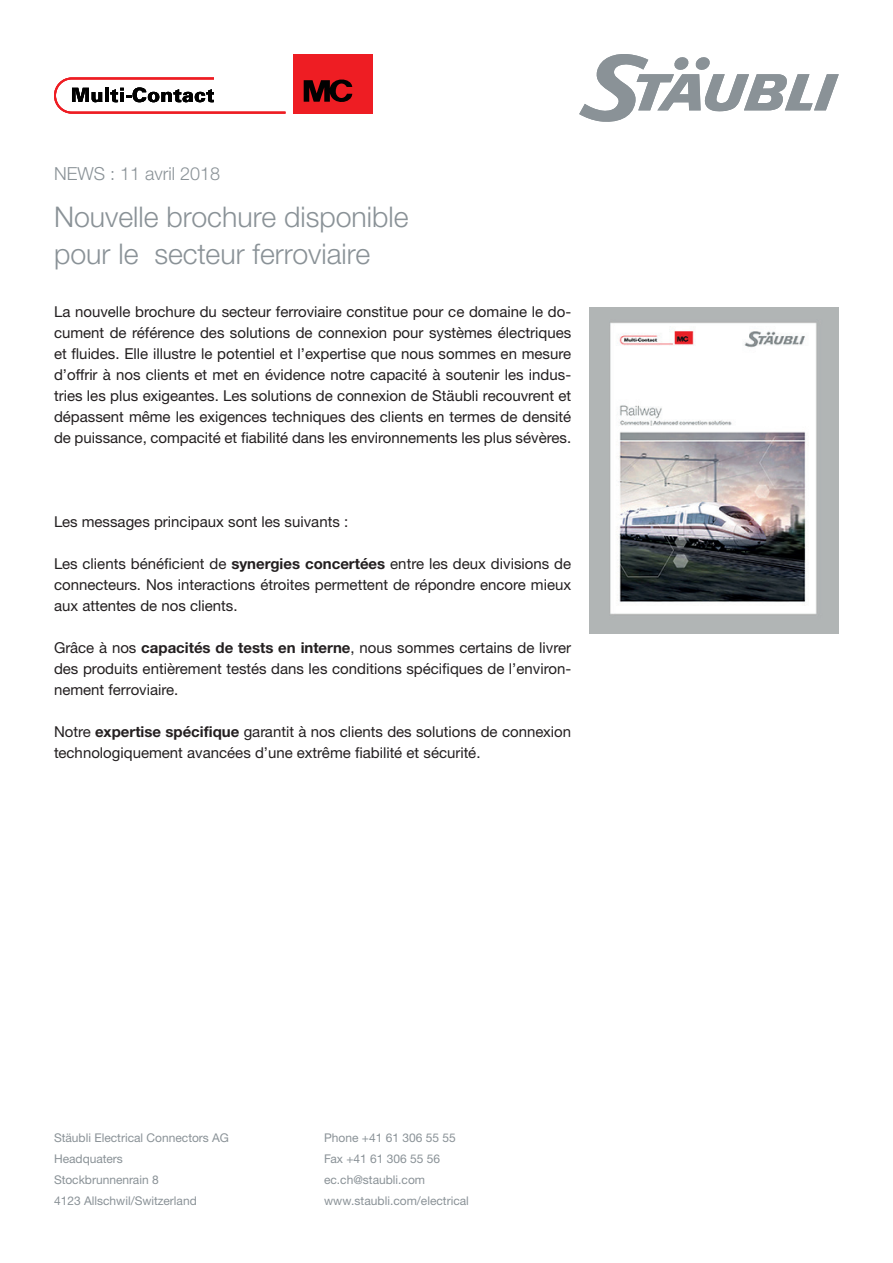
<style>
.page{position:relative;width:893px;height:1263px;background:#fff}
.page>*{position:absolute;margin:0;border:0;box-sizing:border-box;transform-origin:0 0}
.t1{font:300 28.5px/37.5px "Helvetica Neue LTW1 G";color:#8a9297}
.t2{font:300 18px "Helvetica Neue LTW1 G";color:#8a9297}
.t3{font:15px/21px "Helvetica Neue LTW1 G";color:#231f20;text-align:justify}
.t4{font:12px "Helvetica Neue LTW1 G";color:#8a9297}
.s1{font-weight:700}
</style>
<div class="page">
<svg style="left:579px;top:54px;width:260px;height:68px"></svg>
<div style="left:293px;top:54px;width:80px;height:60px;background:#ee1d23"></div>
<svg style="left:304px;top:79px;width:48px;height:23px"></svg>
<svg style="left:54px;top:77px;width:231px;height:37px"></svg>
<img style="left:590px;top:308px;width:249px;height:325px">
<p class="t2" style="left:54px;top:163px;width:168px">NEWS : 11 avril 2018</p>
<h1 class="t1" style="left:54px;top:198px;width:356px">Nouvelle brochure disponible pour le secteur ferroviaire</h1>
<p class="t3" style="left:54px;top:301px;width:519px">La nouvelle brochure du secteur ferroviaire constitue pour ce domaine le do&shy;cument de référence des solutions de connexion pour systèmes électriques et fluides. Elle illustre le potentiel et l’expertise que nous sommes en mesure d’offrir à nos clients et met en évidence notre capacité à soutenir les indus&shy;tries les plus exigeantes. Les solutions de connexion de Stäubli recouvrent et dépassent même les exigences techniques des clients en termes de densité de puissance, compacité et fiabilité dans les environnements les plus sévères.</p>
<p class="t3" style="left:54px;top:511px;width:296px">Les messages principaux sont les suivants :</p>
<p class="t3" style="left:54px;top:553px;width:519px">Les clients bénéficient de <span class="s1">synergies concertées</span> entre les deux divisions de connecteurs. Nos interactions étroites permettent de répondre encore mieux aux attentes de nos clients.</p>
<p class="t3" style="left:54px;top:637px;width:519px">Grâce à nos <span class="s1">capacités de tests en interne</span>, nous sommes certains de livrer des produits entièrement testés dans les conditions spécifiques de l’environ&shy;nement ferroviaire.</p>
<p class="t3" style="left:54px;top:721px;width:519px">Notre <span class="s1">expertise spécifique</span> garantit à nos clients des solutions de connexion technologiquement avancées d’une extrême fiabilité et sécurité.</p>
<p class="t4" style="left:54px;top:1130px;width:176px">Stäubli Electrical Connectors AG</p>
<p class="t4" style="left:324px;top:1130px;width:133px">Phone +41 61 306 55 55</p>
<p class="t4" style="left:54px;top:1151px;width:70px">Headquaters</p>
<p class="t4" style="left:324px;top:1151px;width:118px">Fax +41 61 306 55 56</p>
<p class="t4" style="left:54px;top:1172px;width:106px">Stockbrunnenrain 8</p>
<p class="t4" style="left:324px;top:1172px;width:103px">ec.ch@staubli.com</p>
<p class="t4" style="left:54px;top:1193px;width:144px">4123 Allschwil/Switzerland</p>
<p class="t4" style="left:324px;top:1193px;width:146px">www.staubli.com/electrical</p>
</div>
